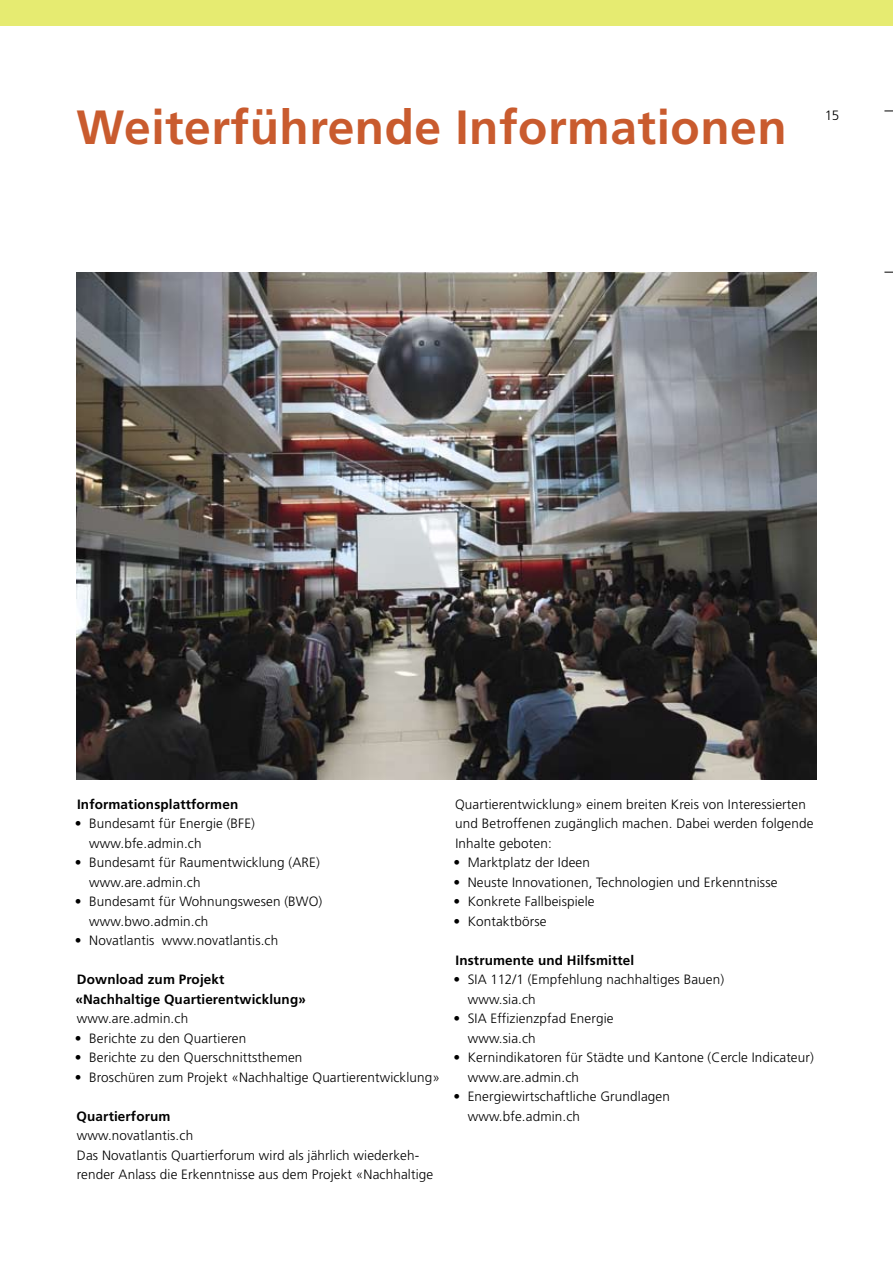
<style>
.page{position:relative;width:893px;height:1263px;background:#fff}
.page>*{position:absolute;margin:0;border:0;box-sizing:border-box;transform-origin:0 0}
.t1{font:700 48px "Frutiger";letter-spacing:.01em;color:#c95b2e}
.t2{font:300 13.5px/19.5px "Frutiger";letter-spacing:.01em;color:#000}
.t3{font:700 13.5px/19.5px "Frutiger";letter-spacing:.01em;color:#000}
</style>
<div class="page">
<div style="left:0;top:0;width:893px;height:26px;background:#e6eb71"></div>
<img style="left:77px;top:272px;width:739px;height:508px">
<h1 class="t1" style="left:77px;top:99px;width:712px">Weiterführende Informationen</h1>
<p class="t2" style="left:825px;top:106px;width:16px">1 5</p>
<p class="t3" style="left:77px;top:794px;width:163px">Informationsplattformen</p>
<p class="t2" style="left:89px;top:814px;width:167px;text-indent:-14px">• Bundesamt für Energie (BFE) www.bfe.admin.ch</p>
<p class="t2" style="left:89px;top:853px;width:232px;text-indent:-14px">• Bundesamt für Raumentwicklung (ARE) www.are.admin.ch</p>
<p class="t2" style="left:89px;top:892px;width:235px;text-indent:-14px">• Bundesamt für Wohnungswesen (BWO) www.bwo.admin.ch</p>
<p class="t2" style="left:75px;top:931px;width:205px">• Novatlantis www.novatlantis.ch</p>
<p class="t3" style="left:75px;top:970px;width:232px">Download zum Projekt «Nachhaltige Quartierentwicklung»</p>
<p class="t2" style="left:77px;top:1009px;width:113px">www.are.admin.ch</p>
<p class="t2" style="left:75px;top:1028px;width:173px">• Berichte zu den Quartieren</p>
<p class="t2" style="left:75px;top:1048px;width:229px">• Berichte zu den Querschnittsthemen</p>
<p class="t2" style="left:75px;top:1067px;width:367px">• Broschüren zum Projekt «Nachhaltige Quartierentwicklung»</p>
<p class="t3" style="left:77px;top:1106px;width:95px">Quartierforum</p>
<p class="t2" style="left:77px;top:1126px;width:358px">www.novatlantis.ch<br>Das Novatlantis Quartierforum wird als jährlich wiederkeh&shy;render Anlass die Erkenntnisse aus dem Projekt «Nachhaltige</p>
<p class="t2" style="left:455px;top:794px;width:360px">Quartierentwicklung» einem breiten Kreis von Interessierten und Betroffenen zugänglich machen. Dabei werden folgende<br>Inhalte geboten:</p>
<p class="t2" style="left:453px;top:853px;width:138px">• Marktplatz der Ideen</p>
<p class="t2" style="left:453px;top:872px;width:326px">• Neuste Innovationen, Technologien und Erkenntnisse</p>
<p class="t2" style="left:453px;top:892px;width:143px">• Konkrete Fallbeispiele</p>
<p class="t2" style="left:453px;top:911px;width:95px">• Kontaktbörse</p>
<p class="t3" style="left:456px;top:950px;width:180px">Instrumente und Hilfsmittel</p>
<p class="t2" style="left:468px;top:970px;width:258px;text-indent:-14px">• SIA 11 2/1 (Empfehlung nachhaltiges Bauen) www.sia.ch</p>
<p class="t2" style="left:468px;top:1009px;width:147px;text-indent:-14px">• SIA Effizienzpfad Energie www.sia.ch</p>
<p class="t2" style="left:468px;top:1048px;width:348px;text-indent:-14px">• Kernindikatoren für Städte und Kantone (Cercle Indicateur) www.are.admin.ch</p>
<p class="t2" style="left:468px;top:1087px;width:204px;text-indent:-14px">• Energiewirtschaftliche Grundlagen www.bfe.admin.ch</p>
</div>
